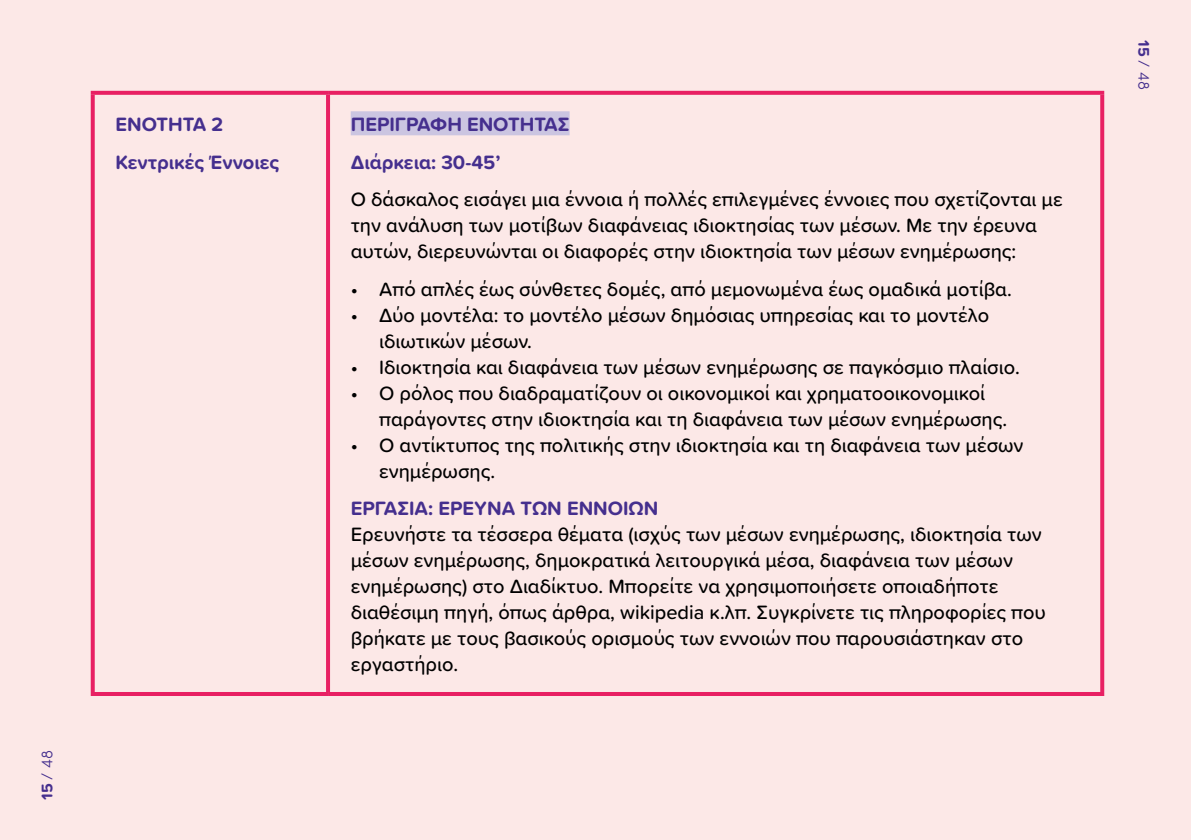
<style>
.page{position:relative;width:1191px;height:840px;background:#fff}
.page>*{position:absolute;margin:0;border:0;box-sizing:border-box;transform-origin:0 0}
.t1{font:500 20px/26px "Proxima Soft";color:#000}
.t2{font:700 20px/37.4px "Proxima Soft";color:#452f8e}
.t3{font:300 16px "Sofia Pro Soft";color:#452f8e}
.s1{font-family:"Proxima Soft";font-weight:700}
</style>
<div class="page">
<div style="left:0;top:0;width:1191px;height:839px;background:#fce8e7"></div>
<svg style="left:91px;top:91px;width:237px;height:4px"></svg>
<svg style="left:91px;top:95px;width:4px;height:596px;background:#e92c6b"></svg>
<svg style="left:91px;top:691px;width:237px;height:4px"></svg>
<svg style="left:328px;top:91px;width:776px;height:4px;background:#e82868"></svg>
<hr style="left:326px;top:95px;width:4px;height:596px;background:#e82063">
<svg style="left:1100px;top:95px;width:4px;height:596px;background:#e92c6b"></svg>
<svg style="left:328px;top:691px;width:776px;height:4px;fill:#e82063"></svg>
<div style="left:351px;top:111px;width:218px;height:24px;background:#cbc5e1"></div>
<p class="t3" style="left:36px;top:799px;width:51px;rotate:-90deg"><span class="s1">15</span> / 48</p>
<p class="t2" style="left:115px;top:105px;width:165px">ΕΝΟΤΗΤΑ 2<br>Κεντρικές Έννοιες</p>
<p class="t2" style="left:351px;top:105px;width:220px">ΠΕΡΙΓΡΑΦΗ ΕΝΟΤΗΤΑΣ<br>Διάρκεια: 30-45’</p>
<p class="t1" style="left:351px;top:185px;width:713px">Ο δάσκαλος εισάγει μια έννοια ή πολλές επιλεγμένες έννοιες που σχετίζονται με την ανάλυση των μοτίβων διαφάνειας ιδιοκτησίας των μέσων. Με την έρευνα αυτών, διερευνώνται οι διαφορές στην ιδιοκτησία των μέσων ενημέρωσης:</p>
<p class="t1" style="left:351px;top:275px;width:662px">• Από απλές έως σύνθετες δομές, από μεμονωμένα έως ομαδικά μοτίβα.</p>
<p class="t1" style="left:379px;top:301px;width:611px;text-indent:-28px">• Δύο μοντέλα: το μοντέλο μέσων δημόσιας υπηρεσίας και το μοντέλο ιδιωτικών μέσων.</p>
<p class="t1" style="left:351px;top:353px;width:670px">• Ιδιοκτησία και διαφάνεια των μέσων ενημέρωσης σε παγκόσμιο πλαίσιο.</p>
<p class="t1" style="left:379px;top:379px;width:629px;text-indent:-28px">• Ο ρόλος που διαδραματίζουν οι οικονομικοί και χρηματοοικονομικοί παράγοντες στην ιδιοκτησία και τη διαφάνεια των μέσων ενημέρωσης.</p>
<p class="t1" style="left:379px;top:431px;width:646px;text-indent:-28px">• Ο αντίκτυπος της πολιτικής στην ιδιοκτησία και τη διαφάνεια των μέσων ενημέρωσης.</p>
<p class="t2" style="left:351px;top:488px;width:309px">ΕΡΓΑΣΙΑ: ΕΡΕΥΝΑ ΤΩΝ ΕΝΝΟΙΩΝ</p>
<p class="t1" style="left:351px;top:520px;width:696px">Ερευνήστε τα τέσσερα θέματα (ισχύς των μέσων ενημέρωσης, ιδιοκτησία των μέσων ενημέρωσης, δημοκρατικά λειτουργικά μέσα, διαφάνεια των μέσων ενημέρωσης) στο Διαδίκτυο. Μπορείτε να χρησιμοποιήσετε οποιαδήποτε διαθέσιμη πηγή, όπως άρθρα, wikipedia κ.λπ. Συγκρίνετε τις πληροφορίες που βρήκατε με τους βασικούς ορισμούς των εννοιών που παρουσιάστηκαν στο εργαστήριο.</p>
<p class="t3" style="left:1154px;top:40px;width:51px;rotate:90deg"><span class="s1">15</span> / 48</p>
</div>
